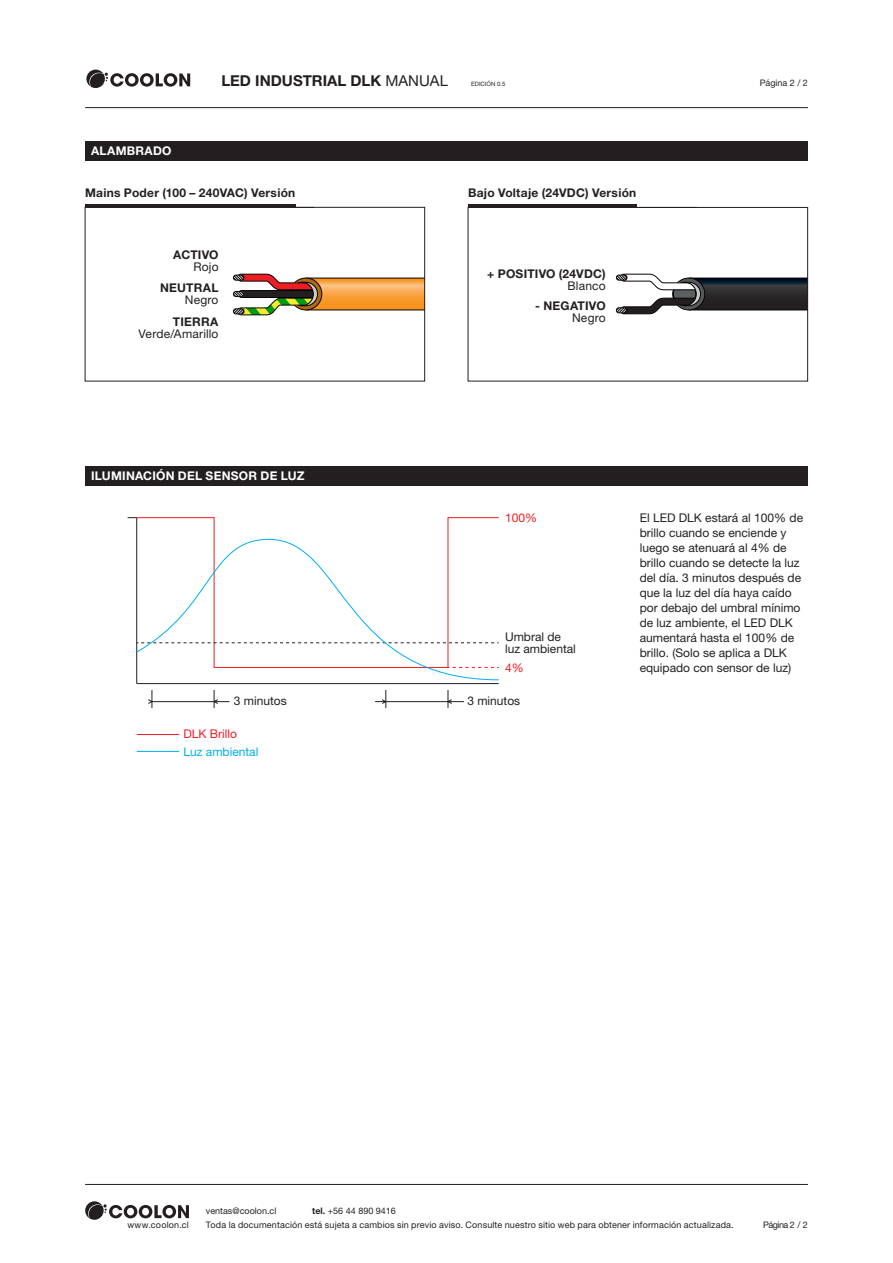
<style>
.page{position:relative;width:893px;height:1263px;background:#fff}
.page>*{position:absolute;margin:0;border:0;box-sizing:border-box;transform-origin:0 0}
.t1{font:700 15px "Helvetica Neue LT Std";color:#231f20}
.t2{font:12px/15px "Helvetica Neue LT Std";color:#231f20}
.t3{font:700 12px "Helvetica Neue LT Std";letter-spacing:.02em;color:#231f20}
.t4{font:700 12px "Helvetica Neue LT Std";letter-spacing:.02em;color:#fff}
.t5{font:12px "Helvetica Neue LT Std";color:#ee1d23}
.t6{font:12px "Helvetica Neue LT Std";color:#00aeef}
.t7{font:9px/14.1px "Helvetica Neue LT Std";letter-spacing:.015em;color:#231f20}
.t8{font:6px "Helvetica Neue LT Std";color:#231f20}
.s1{font-weight:400}
.s2{font-weight:700}
</style>
<div class="page">
<svg style="left:616px;top:274px;width:190px;height:40px"></svg>
<svg style="left:233px;top:274px;width:190px;height:41px"></svg>
<hr style="left:85px;top:205px;width:210px;height:2px;background:#231f20">
<svg style="left:86px;top:70px;width:104px;height:18px"></svg>
<hr style="left:85px;top:107px;width:723px;height:1px;background:#231f20">
<hr style="left:85px;top:1184px;width:723px;height:1px;background:#231f20">
<hr style="left:136px;top:518px;width:1px;height:166px;background:#231f20">
<hr style="left:137px;top:683px;width:362px;height:1px;background:#231f20">
<svg style="left:136px;top:517px;width:363px;height:22px"></svg>
<hr style="left:137px;top:734px;width:42px;height:1px;background:#ee1d23">
<hr style="left:137px;top:751px;width:42px;height:1px;background:#00aeef">
<hr style="left:375px;top:701px;width:89px;height:1px;background:#231f20">
<svg style="left:382px;top:690px;width:5px;height:18px"></svg>
<svg style="left:447px;top:690px;width:5px;height:18px"></svg>
<hr style="left:152px;top:701px;width:77px;height:1px;background:#231f20">
<svg style="left:148px;top:690px;width:5px;height:18px"></svg>
<svg style="left:213px;top:690px;width:5px;height:18px"></svg>
<div style="left:85px;top:466px;width:723px;height:19px;background:#231f20"></div>
<svg style="left:136px;top:539px;width:363px;height:141px"></svg>
<div style="left:85px;top:141px;width:723px;height:19px;background:#231f20"></div>
<div style="left:85px;top:207px;width:340px;height:174px;border:1px solid #231f20"></div>
<hr style="left:468px;top:205px;width:168px;height:2px;background:#231f20">
<div style="left:468px;top:207px;width:340px;height:174px;border:1px solid #231f20"></div>
<svg style="left:448px;top:667px;width:51px;height:1px"></svg>
<svg style="left:85px;top:1201px;width:104px;height:19px"></svg>
<p class="t4" style="left:91px;top:143px;width:82px">ALAMBRADO</p>
<p class="t1" style="left:221px;top:72px;width:228px">LED INDUSTRIAL DLK <span class="s1">MANUAL</span></p>
<p class="t8" style="left:471px;top:81px;width:36px">EDICIÓN 0.5</p>
<p class="t7" style="left:760px;top:76px;width:50px">Página 2 / 2</p>
<p class="t3" style="left:85px;top:186px;width:212px">Mains Poder (100 – 240VAC) Versión</p>
<p class="t3" style="left:173px;top:247px;width:47px">ACTIVO</p>
<p class="t2" style="left:193px;top:259px;width:27px">Rojo</p>
<p class="t3" style="left:160px;top:281px;width:60px">NEUTRAL</p>
<p class="t2" style="left:185px;top:292px;width:35px">Negro</p>
<p class="t3" style="left:173px;top:315px;width:47px">TIERRA</p>
<p class="t2" style="left:139px;top:326px;width:81px">Verde/Amarillo</p>
<p class="t4" style="left:91px;top:468px;width:215px">ILUMINACIÓN DEL SENSOR DE LUZ</p>
<p class="t3" style="left:468px;top:186px;width:170px">Bajo Voltaje (24VDC) Versión</p>
<p class="t3" style="left:487px;top:266px;width:120px">+ POSITIVO (24VDC)</p>
<p class="t2" style="left:568px;top:278px;width:40px">Blanco</p>
<p class="t3" style="left:535px;top:299px;width:72px">- NEGATIVO</p>
<p class="t2" style="left:572px;top:310px;width:35px">Negro</p>
<p class="t5" style="left:505px;top:510px;width:34px">100%</p>
<p class="t2" style="left:505px;top:631px;width:72px;line-height:12px">Umbral de luz ambiental</p>
<p class="t5" style="left:505px;top:660px;width:20px">4%</p>
<p class="t2" style="left:640px;top:510px;width:165px">El LED DLK estará al 100% de brillo cuando se enciende y luego se atenuará al 4% de brillo cuando se detecte la luz del día. 3 minutos después de que la luz del día haya caído por debajo del umbral mínimo de luz ambiente, el LED DLK aumentará hasta el 100% de brillo. (Solo se aplica a DLK equipado con sensor de luz)</p>
<p class="t2" style="left:234px;top:693px;width:54px">3 minutos</p>
<p class="t2" style="left:467px;top:693px;width:54px">3 minutos</p>
<p class="t5" style="left:183px;top:727px;width:55px">DLK Brillo</p>
<p class="t6" style="left:183px;top:745px;width:76px">Luz ambiental</p>
<p class="t7" style="left:206px;top:1203px;width:72px">ventas@coolon.cl</p>
<p class="t7" style="left:206px;top:1203px;width:529px;text-indent:106px"><span class="s2">tel.</span> +56 44 890 9416<br>Toda la documentación está sujeta a cambios sin previo aviso. Consulte nuestro sitio web para obtener información actualizada.</p>
<p class="t7" style="left:127px;top:1217px;width:63px">www.coolon.cl</p>
<p class="t7" style="left:763px;top:1217px;width:46px">Página 2 / 2</p>
</div>
